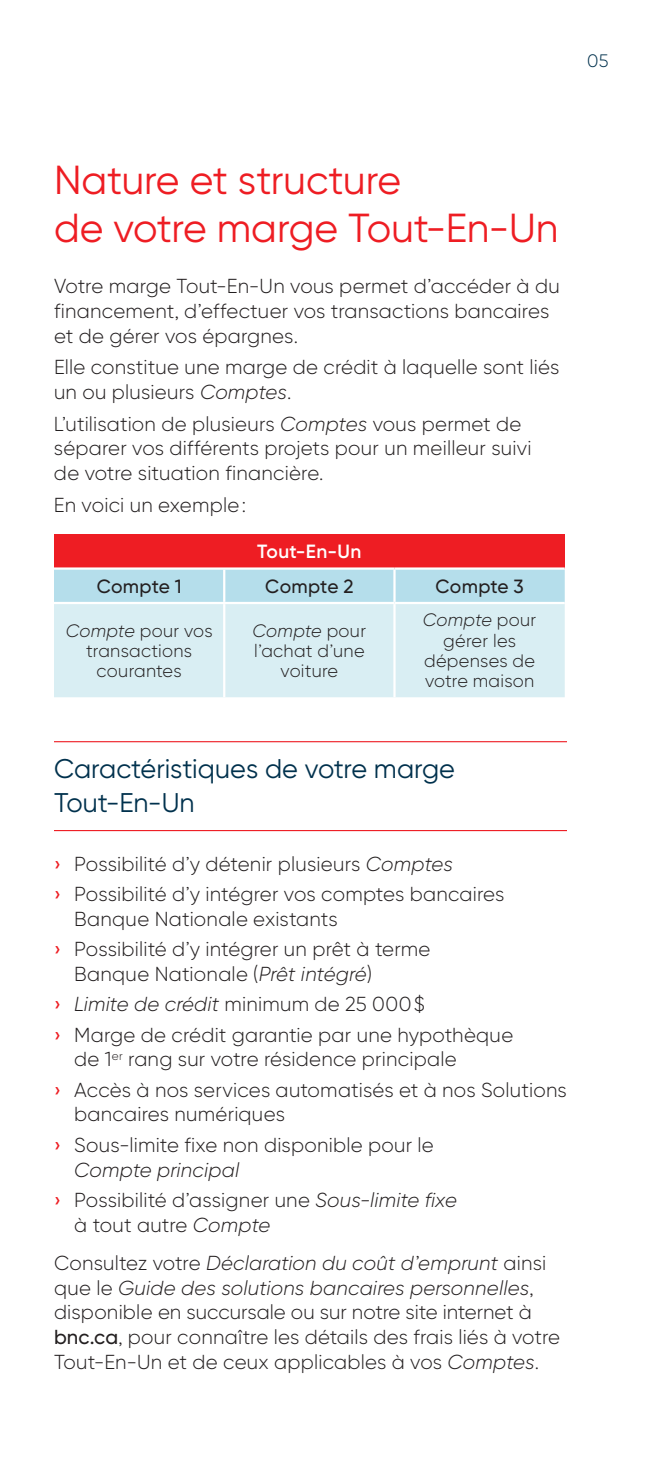
<style>
.page{position:relative;width:648px;height:1458px;background:#fff}
.page>*{position:absolute;margin:0;border:0;box-sizing:border-box;transform-origin:0 0}
.t1{font:40.5px/47.2px "Gilroy BN";letter-spacing:-.005em;color:#ee1d23}
.t2{font:27px/33.8px "Gilroy BN";color:#00314d}
.t3{font:300 20.25px/24.8px "Gilroy BN";letter-spacing:.01em;color:#231f20}
.t4{font:italic 300 20.25px/30.4px "Gilroy BN";letter-spacing:.01em;color:#231f20}
.t5{font:500 19.12px "Gilroy BN";letter-spacing:.01em;color:#231f20}
.t6{font:600 19.12px "Gilroy BN";letter-spacing:.015em;color:#fff}
.t7{font:300 18px/20.2px "Gilroy BN";letter-spacing:.015em;color:#231f20;text-align:center}
.t8{font:300 18px "Gilroy BN";color:#00314d}
.s1{font-style:italic}
.s2{font-weight:500;color:#ee1d23}
.s3{font-weight:500;font-style:normal;color:#ee1d23}
.s4{font-style:normal}
.s5{font-weight:500}
</style>
<div class="page">
<hr style="left:54px;top:741px;width:513px;height:1px;background:#ee1d23">
<hr style="left:54px;top:830px;width:513px;height:1px;background:#ee1d23">
<div style="left:54px;top:534px;width:511px;height:35px;background:#ee1d23"></div>
<div style="left:54px;top:570px;width:511px;height:32px;background:#b5deeb"></div>
<div style="left:54px;top:604px;width:511px;height:93px;background:#d9eef3"></div>
<hr style="left:54px;top:567px;width:340px;height:3px;background:#fff">
<hr style="left:223px;top:570px;width:2px;height:32px;background:#fff">
<hr style="left:394px;top:567px;width:171px;height:3px;background:#fff">
<hr style="left:393px;top:570px;width:3px;height:32px;background:#fff">
<hr style="left:223px;top:604px;width:2px;height:93px;background:#fff">
<hr style="left:393px;top:604px;width:3px;height:93px;background:#fff">
<p class="t8" style="left:587px;top:54px;width:23px">05</p>
<h1 class="t1" style="left:54px;top:161px;width:506px">Nature et structure<br>de votre marge Tout-En-Un</h1>
<p class="t3" style="left:54px;top:276px;width:507px">Votre marge Tout-En-Un vous permet d’accéder à du financement, d’effectuer vos transactions bancaires et de gérer vos épargnes.</p>
<p class="t3" style="left:54px;top:357px;width:507px">Elle constitue une marge de crédit à laquelle sont liés un ou plusieurs <span class="s1">Comptes</span>.</p>
<p class="t3" style="left:54px;top:413px;width:479px">L’utilisation de plusieurs <span class="s1">Comptes</span> vous permet de séparer vos différents projets pour un meilleur suivi de votre situation financière.</p>
<p class="t3" style="left:54px;top:494px;width:194px">En voici un exemple :</p>
<p class="t6" style="left:257px;top:545px;width:106px">Tout-En-Un</p>
<p class="t5" style="left:97px;top:579px;width:86px">Compte 1</p>
<p class="t5" style="left:265px;top:579px;width:90px">Compte 2</p>
<p class="t5" style="left:435px;top:579px;width:90px">Compte 3</p>
<p class="t7" style="left:66px;top:622px;width:148px"><span class="s1">Compte</span> pour vos transactions courantes</p>
<p class="t7" style="left:253px;top:622px;width:115px"><span class="s1">Compte</span> pour l’achat d’une voiture</p>
<p class="t7" style="left:423px;top:612px;width:115px"><span class="s1">Compte</span> pour gérer les dépenses de votre maison</p>
<h2 class="t2" style="left:54px;top:755px;width:403px">Caractéristiques de votre marge<br>Tout-En-Un</h2>
<p class="t3" style="left:54px;top:850px;width:452px;line-height:30.4px"><span class="s2">›</span> Possibilité d’y détenir plusieurs <span class="s1">Comptes<br></span><span class="s2">›</span> Possibilité d’y intégrer vos comptes bancaires</p>
<p class="t3" style="left:54px;top:906px;width:378px;line-height:30.4px;text-indent:20px">Banque Nationale existants<br><span class="s2">›</span> Possibilité d’y intégrer un prêt à terme</p>
<p class="t3" style="left:54px;top:961px;width:461px;line-height:30.4px;text-indent:20px">Banque Nationale (<span class="s1">Prêt intégré</span>)<br><span class="s2">›</span> <span class="s1">Limite de crédit</span> minimum de 25 000 $<br><span class="s2">›</span> Marge de crédit garantie par une hypothèque</p>
<p class="t3" style="left:54px;top:1046px;width:514px;line-height:30.4px;text-indent:20px">de 1<sup>er</sup> rang sur votre résidence principale<br><span class="s2">›</span> Accès à nos services automatisés et à nos Solutions</p>
<p class="t3" style="left:54px;top:1101px;width:381px;line-height:30.4px;text-indent:20px">bancaires numériques<br><span class="s2">›</span> Sous-limite fixe non disponible pour le</p>
<p class="t4" style="left:54px;top:1156px;width:405px;text-indent:20px">Compte principal<br><span class="s3">›</span> <span class="s4">Possibilité d’assigner une</span> Sous-limite fixe</p>
<p class="t4" style="left:54px;top:1208px;width:494px;line-height:38.2px;text-indent:20px"><span class="s4">à tout autre</span> Compte<br><span class="s4">Consultez votre</span> Déclaration du coût d’emprunt <span class="s4">ainsi</span></p>
<p class="t3" style="left:54px;top:1277px;width:508px">que le <span class="s1">Guide des solutions bancaires personnelles</span>, disponible en succursale ou sur notre site internet à <span class="s5">bnc.ca</span>, pour connaître les détails des frais liés à votre Tout-En-Un et de ceux applicables à vos <span class="s1">Comptes</span>.</p>
</div>
